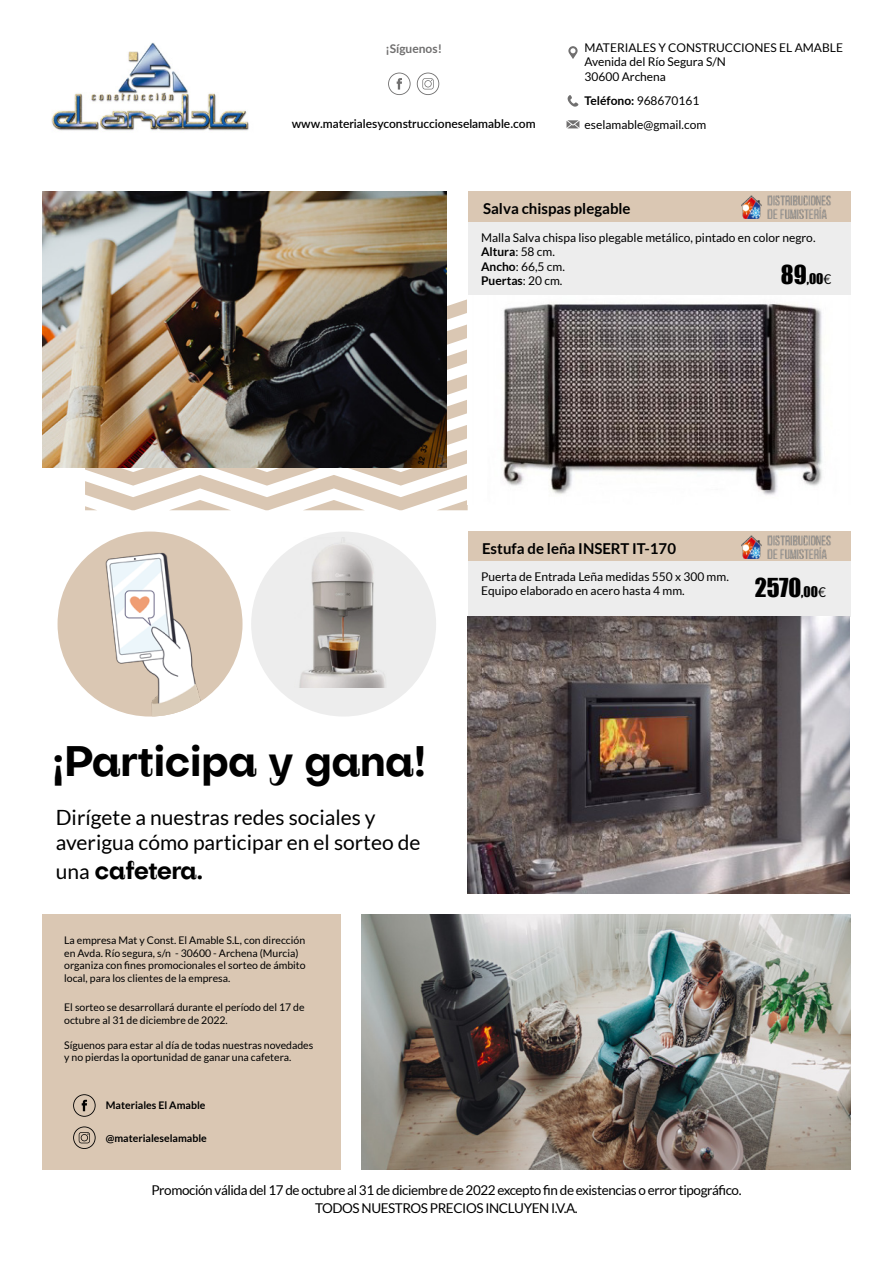
<style>
.page{position:relative;width:893px;height:1263px;background:#fff}
.page>*{position:absolute;margin:0;border:0;box-sizing:border-box;transform-origin:0 0}
.t1{font:700 42px "Subjectivity";letter-spacing:-.03em;color:#000}
.t2{font:700 24px "Subjectivity";letter-spacing:-.05em;color:#000}
.t3{font:24px "Impact";color:#000}
.t4{font:21px/25.2px "Lato";color:#000}
.t5{font:700 15px "Lato";color:#000}
.t6{font:13.5px/18px "Lato";letter-spacing:-.03em;color:#000;text-align:center}
.t7{font:13.5px "Impact";color:#000}
.t8{font:12px/14.4px "Lato";color:#000}
.t9{font:600 12px "Lato";color:#000}
.t10{font:700 12px "Lato";color:#706f6f}
.t11{font:10.5px/12.6px "Lato";color:#000}
.t12{font:700 10.5px "Lato";color:#000}
.s1{font-weight:700}
.s2{font-size:24px}
.s3{font-family:"Lato"}
.s4{font-size:13.5px}
.s5{font-family:"Lato";font-size:13.5px}
.s6{font-family:"Lato";font-weight:400;font-size:21px}
</style>
<div class="page">
<div style="left:58px;top:531px;width:185px;height:185px;background:#dac7b3;border-radius:50%"></div>
<div style="left:251px;top:531px;width:185px;height:185px;background:#ededed;border-radius:50%"></div>
<svg style="left:85px;top:298px;width:383px;height:212px"></svg>
<img style="left:361px;top:914px;width:489px;height:255px">
<img style="left:282px;top:537px;width:129px;height:151px">
<div style="left:43px;top:914px;width:298px;height:255px;background:#dac7b3"></div>
<img style="left:100px;top:546px;width:115px;height:170px">
<div style="left:468px;top:531px;width:382px;height:32px;background:#dac7b3"></div>
<div style="left:468px;top:191px;width:382px;height:31px;background:#dac7b3"></div>
<svg style="left:73px;top:1094px;width:23px;height:23px"></svg>
<svg style="left:73px;top:1126px;width:23px;height:23px"></svg>
<img style="left:42px;top:191px;width:404px;height:277px">
<div style="left:468px;top:561px;width:382px;height:56px;background:#ededed"></div>
<div style="left:468px;top:222px;width:382px;height:76px;background:#ededed"></div>
<svg style="left:568px;top:95px;width:10px;height:12px"></svg>
<svg style="left:568px;top:46px;width:10px;height:13px"></svg>
<svg style="left:566px;top:120px;width:13px;height:8px"></svg>
<svg style="left:388px;top:73px;width:23px;height:22px"></svg>
<svg style="left:417px;top:73px;width:22px;height:22px"></svg>
<img style="left:468px;top:296px;width:382px;height:199px">
<img style="left:468px;top:617px;width:382px;height:276px">
<img style="left:742px;top:535px;width:89px;height:24px">
<img style="left:742px;top:195px;width:89px;height:23px">
<img style="left:51px;top:42px;width:198px;height:89px">
<p class="t10" style="left:385px;top:41px;width:58px">¡Síguenos!</p>
<p class="t9" style="left:292px;top:115px;width:245px">www.materialesyconstruccioneselamable.com</p>
<p class="t8" style="left:585px;top:40px;width:260px">MATERIALES Y CONSTRUCCIONES EL AMABLE<br>Avenida del Río Segura S/N<br>30600 Archena</p>
<p class="t8" style="left:585px;top:89px;width:123px;line-height:23.9px"><span class="s1">Teléfono:</span> 968670161 eselamable@gmail.com</p>
<h3 class="t5" style="left:483px;top:200px;width:149px">Salva chispas plegable</h3>
<p class="t8" style="left:481px;top:230px;width:336px">Malla Salva chispa liso plegable metálico, pintado en color negro.<br><span class="s1">Altura</span>: 58 cm.<br><span class="s1">Ancho</span>: 66,5 cm.<br><span class="s1">Puertas</span>: 20 cm.</p>
<p class="t7" style="left:781px;top:268px;width:52px"><span class="s2">89</span>,00<span class="s3">€</span></p>
<h3 class="t5" style="left:482px;top:539px;width:195px">Estufa de leña INSERT IT-170</h3>
<p class="t8" style="left:481px;top:569px;width:249px">Puerta de Entrada Leña medidas 550 x 300 mm.<br>Equipo elaborado en acero hasta 4 mm.</p>
<h2 class="t3" style="left:755px;top:569px;width:73px">2570<span class="s4">,00</span><span class="s5">€</span></h2>
<h1 class="t1" style="left:52px;top:731px;width:376px">¡Participa y gana!</h1>
<h3 class="t4" style="left:56px;top:804px;width:366px">Dirígete a nuestras redes sociales y averigua cómo participar en el sorteo de</h3>
<h2 class="t2" style="left:56px;top:853px;width:149px"><span class="s6">una</span> cafetera.</h2>
<p class="t11" style="left:64px;top:934px;width:243px">La empresa Mat y Const. El Amable S.L, con dirección en Avda. Río segura, s/n - 30600 - Archena (Murcia) organiza con fines promocionales el sorteo de ámbito local, para los clientes de la empresa.</p>
<p class="t11" style="left:64px;top:1001px;width:242px">El sorteo se desarrollará durante el período del 17 de octubre al 31 de diciembre de 2022.</p>
<p class="t11" style="left:64px;top:1038px;width:251px">Síguenos para estar al día de todas nuestras novedades y no pierdas la oportunidad de ganar una cafetera.</p>
<p class="t12" style="left:106px;top:1099px;width:101px">Materiales El Amable</p>
<p class="t12" style="left:106px;top:1132px;width:103px">@materialeselamable</p>
<p class="t6" style="left:151px;top:1181px;width:592px">Promoción válida del 17 de octubre al 31 de diciembre de 2022 excepto fin de existencias o error tipográfico.<br>TODOS NUESTROS PRECIOS INCLUYEN I.V.A.</p>
</div>
